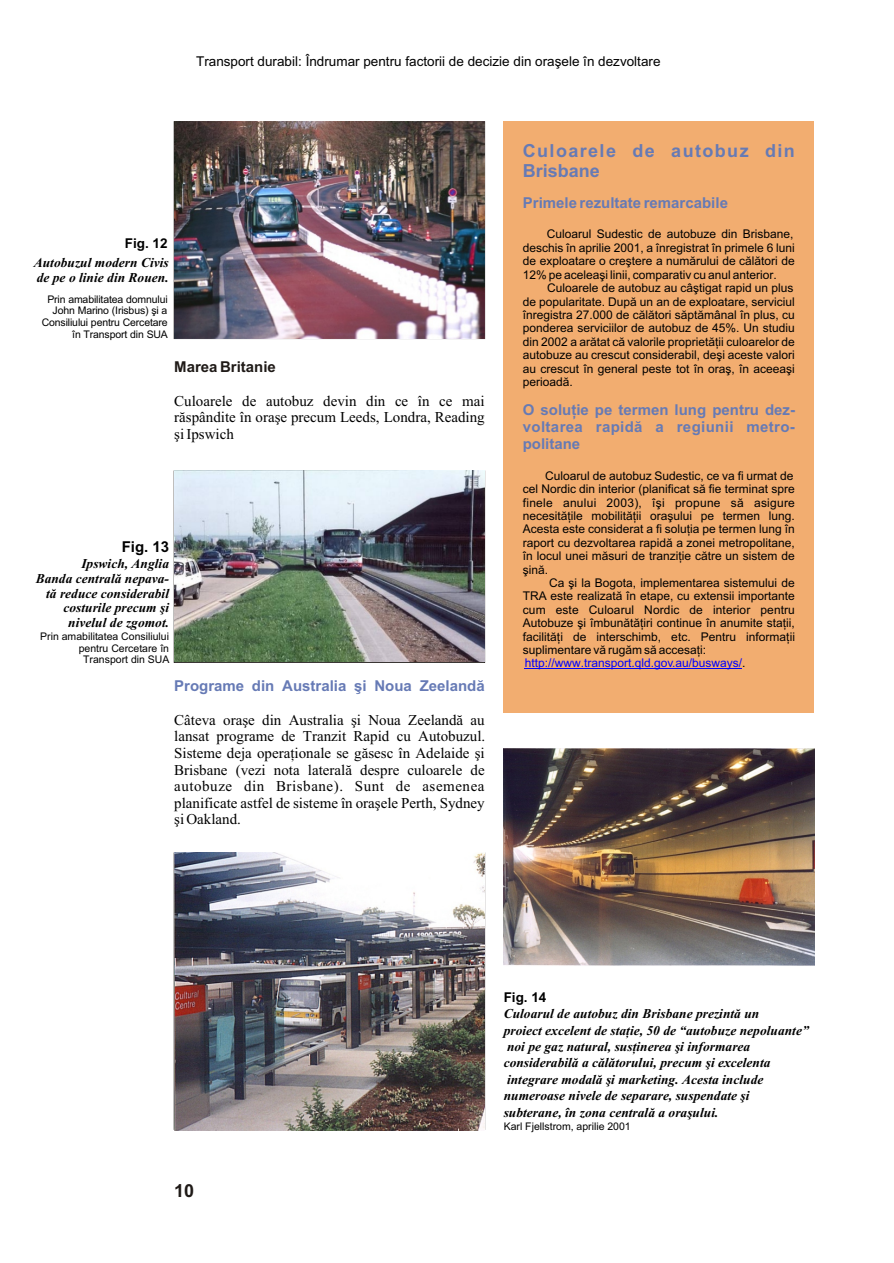
<style>
.page{position:relative;width:894px;height:1263px;background:#fff}
.page>*{position:absolute;margin:0;border:0;box-sizing:border-box;transform-origin:0 0}
.t1{font:700 18px/20.1px "Arial CE";letter-spacing:.08em;color:#667ab5}
.t2{font:700 18px "Arial CE";color:#1f1a17}
.t3{font:15px/16.6px "Times New Roman CE";color:#000;text-align:justify}
.t4{font:700 15px/16.8px "Arial CE";color:#667ab5;text-align:justify}
.t5{font:700 15px "Arial CE";color:#1f1a17}
.t6{font:700 15px "Arial CE";color:#000}
.t7{font:italic 700 13.5px/16.5px "Times New Roman CE";color:#000}
.t8{font:13.5px "Arial CE";color:#000}
.t9{font:700 13.5px "Arial CE";color:#000}
.t10{font:12px/13.4px "Arial CE";color:#000;text-align:justify}
.t11{font:10.5px/11.7px "Arial CE";letter-spacing:-.015em;color:#000;text-align:right}
.s1{color:#00f}
</style>
<div class="page">
<div style="left:504px;top:122px;width:310px;height:591px;background:#f2ad70"></div>
<hr style="left:525px;top:669px;width:217px;height:1px;background:#00f">
<img style="left:504px;top:749px;width:310px;height:217px">
<img style="left:175px;top:471px;width:309px;height:191px">
<img style="left:175px;top:853px;width:309px;height:277px">
<img style="left:175px;top:122px;width:309px;height:217px">
<p class="t8" style="left:196px;top:54px;width:466px">Transport durabil: Îndrumar pentru factorii de decizie din oraºele în dezvoltare</p>
<p class="t9" style="left:125px;top:235px;width:44px">Fig. 12</p>
<p class="t7" style="left:34px;top:255px;width:137px;line-height:15px">Autobuzul modern Civis de pe o linie din Rouen.</p>
<p class="t11" style="left:42px;top:293px;width:128px">Prin amabilitatea domnului<br>John Marino (Irisbus) ºi a<br>Consiliului pentru Cercetare în Transport din SUA</p>
<p class="t5" style="left:174px;top:359px;width:103px">Marea Britanie</p>
<p class="t3" style="left:174px;top:392px;width:312px">Culoarele de autobuz devin din ce în ce mai rãspândite în oraºe precum Leeds, Londra, Reading ºi Ipswich</p>
<p class="t6" style="left:122px;top:539px;width:49px">Fig. 13</p>
<p class="t7" style="left:36px;top:556px;width:135px;line-height:15px;text-align:right">Ipswich, Anglia<br>Banda centralã nepava&shy;tã reduce considerabil costurile precum ºi nivelul de zgomot.</p>
<p class="t11" style="left:40px;top:631px;width:131px">Prin amabilitatea Consiliului pentru Cercetare în<br>Transport din SUA</p>
<p class="t4" style="left:174px;top:678px;width:312px">Programe din Australia ºi Noua Zeelandã</p>
<p class="t3" style="left:174px;top:712px;width:313px">Câteva oraºe din Australia ºi Noua Zeelandã au lansat programe de Tranzit Rapid cu Autobuzul.<br>Sisteme deja operaþionale se gãsesc în Adelaide ºi Brisbane (vezi nota lateralã despre culoarele de autobuze din Brisbane). Sunt de asemenea planificate astfel de sisteme în oraºele Perth, Sydney ºi Oakland.</p>
<h1 class="t1" style="left:523px;top:141px;width:274px">Culoarele de autobuz din<br>Brisbane</h1>
<p class="t4" style="left:523px;top:195px;width:207px">Primele rezultate remarcabile</p>
<p class="t10" style="left:523px;top:228px;width:273px;text-indent:24px">Culoarul Sudestic de autobuze din Brisbane, deschis în aprilie 2001, a înregistrat în primele 6 luni de exploatare o creºtere a numãrului de cãlãtori de 12% pe aceleaºi linii, comparativ cu anul anterior.</p>
<p class="t10" style="left:523px;top:282px;width:273px;text-indent:24px">Culoarele de autobuz au câºtigat rapid un plus de popularitate. Dupã un an de exploatare, serviciul înregistra 27.000 de cãlãtori sãptãmânal în plus, cu ponderea serviciilor de autobuz de 45%. Un studiu din 2002 a arãtat cã valorile proprietãþii culoarelor de autobuze au crescut considerabil, deºi aceste valori au crescut în general peste tot în oraº, în aceeaºi perioadã.</p>
<p class="t4" style="left:523px;top:403px;width:273px">O soluþie pe termen lung pentru dez&shy;voltarea rapidã a regiunii metro&shy;politane</p>
<p class="t10" style="left:523px;top:469px;width:274px;text-align:left;text-indent:22px">Culoarul de autobuz Sudestic, ce va fi urmat de cel Nordic din interior (planificat sã fie terminat spre finele anului 2003), îºi propune sã asigure necesitãþile mobilitãþii oraºului pe termen lung.<br>Acesta este considerat a fi soluþia pe termen lung în raport cu dezvoltarea rapidã a zonei metropolitane, în locul unei mãsuri de tranziþie cãtre un sistem de ºinã.</p>
<p class="t10" style="left:523px;top:577px;width:274px;text-align:left;text-indent:26px">Ca ºi la Bogota, implementarea sistemului de TRA este realizatã în etape, cu extensii importante cum este Culoarul Nordic de interior pentru Autobuze ºi îmbunãtãþiri continue în anumite staþii, facilitãþi de interschimb, etc. Pentru informaþii suplimentare vã rugãm sã accesaþi: <span class="s1">http://www.transport.qld.gov.au/busways/</span>.</p>
<h1 class="t2" style="left:174px;top:1181px;width:22px">10</h1>
<p class="t9" style="left:504px;top:990px;width:44px">Fig. 14</p>
<p class="t7" style="left:504px;top:1006px;width:307px">Culoarul de autobuz din Brisbane prezintã un<br>proiect excelent de staþie, 50 de “autobuze nepoluante” noi pe gaz natural, susþinerea ºi informarea considerabilã a cãlãtorului, precum ºi excelenta integrare modalã ºi marketing. Acesta include numeroase nivele de separare, suspendate ºi subterane, în zona centralã a oraºului.</p>
<p class="t11" style="left:504px;top:1121px;width:129px">Karl Fjellstrom, aprilie 2001</p>
</div>
